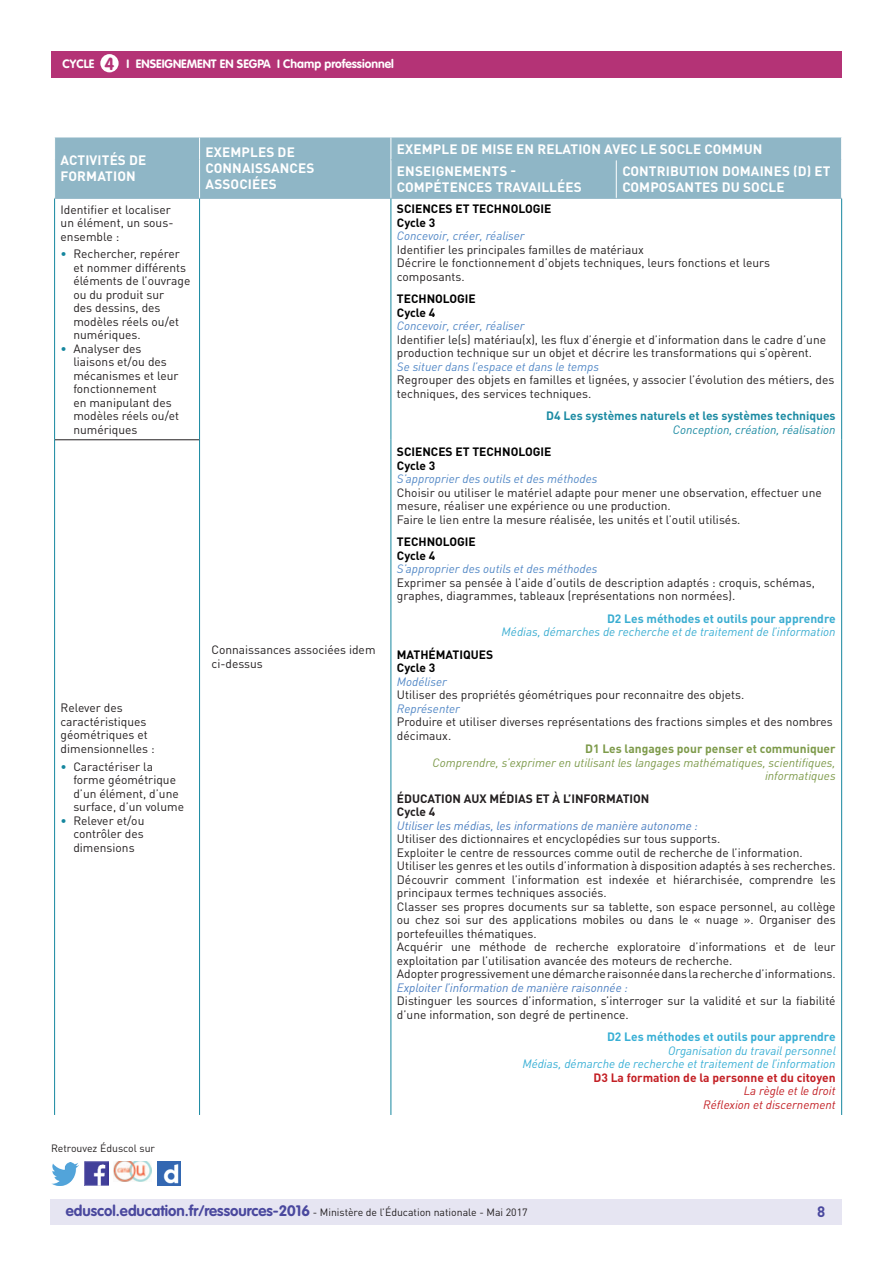
<style>
.page{position:relative;width:893px;height:1263px;background:#fff}
.page>*{position:absolute;margin:0;border:0;box-sizing:border-box;transform-origin:0 0}
.t1{font:700 17.25px "VAG Rounded Std";color:#b43376}
.t2{font:700 15px "DIN Pro";color:#4a489e}
.t3{font:700 13.5px/16.2px "DIN Pro";letter-spacing:.01em;color:#fff}
.t4{font:12px/13.5px "DIN Pro";color:#231f20}
.t5{font:italic 12px "DIN Pro";color:#5187c6}
.t6{font:700 12px/13.5px "DIN Pro";color:#000}
.t7{font:italic 12px "DIN Pro";color:#4a7ec1}
.t8{font:italic 12px/13.5px "DIN Pro";color:#3aadd1;text-align:right}
.t9{font:italic 12px/13.5px "DIN Pro";color:#7d9a4a;text-align:right}
.t10{font:italic 12px/13.5px "DIN Pro";color:#38afd5;text-align:right}
.t11{font:700 12px "VAG Rounded Std";color:#fff}
.t12{font:700 12px "DIN Pro";color:#1c8ba3}
.t13{font:700 12px "DIN Pro";color:#231f20}
.t14{font:italic 12px/13.5px "DIN Pro";color:#c31f24;text-align:right}
.t15{font:700 12px "DIN Pro";color:#7d9a4a}
.t16{font:700 12px "DIN Pro";color:#c31f24}
.t17{font:700 12px "DIN Pro";color:#38afd5}
.t18{font:italic 12px "DIN Pro";color:#1c8ba3}
.t19{font:10.5px "DIN Pro";color:#231f20}
.s1{color:#16879f}
.s2{font-weight:700;font-style:normal}
.s3{color:#38afd5}
.s4{font-family:"VAG Rounded Std";font-weight:700;font-size:15px;color:#4a489e}
</style>
<div class="page">
<div style="left:50px;top:1199px;width:791px;height:26px;background:#e6e5f2"></div>
<div style="left:51px;top:51px;width:791px;height:27px;background:#b43376"></div>
<div style="left:100px;top:54px;width:19px;height:18px;background:#fff;border-radius:50%"></div>
<img style="left:85px;top:1162px;width:23px;height:23px">
<img style="left:51px;top:1163px;width:28px;height:22px">
<img style="left:158px;top:1162px;width:22px;height:23px">
<img style="left:114px;top:1162px;width:38px;height:19px">
<div style="left:55px;top:137px;width:786px;height:61px;background:#8fb6c6"></div>
<svg style="left:199px;top:137px;width:1px;height:23px"></svg>
<svg style="left:391px;top:137px;width:1px;height:22px"></svg>
<hr style="left:199px;top:160px;width:1px;height:38px;background:#fff">
<hr style="left:391px;top:160px;width:1px;height:38px;background:#fff">
<hr style="left:616px;top:160px;width:1px;height:38px;background:#fff">
<hr style="left:391px;top:159px;width:225px;height:1px;background:#8fb6c6">
<hr style="left:616px;top:159px;width:225px;height:1px;background:#8fb6c6">
<hr style="left:54px;top:199px;width:1px;height:241px;background:#16879f">
<hr style="left:199px;top:199px;width:1px;height:241px;background:#16879f">
<hr style="left:391px;top:199px;width:1px;height:241px;background:#16879f">
<hr style="left:841px;top:199px;width:1px;height:241px;background:#16879f">
<hr style="left:54px;top:440px;width:1px;height:675px;background:#16879f">
<hr style="left:199px;top:440px;width:1px;height:675px;background:#16879f">
<hr style="left:391px;top:440px;width:1px;height:675px;background:#16879f">
<hr style="left:841px;top:440px;width:1px;height:675px;background:#16879f">
<svg style="left:841px;top:137px;width:1px;height:23px"></svg>
<hr style="left:55px;top:439px;width:144px;height:1px;background:#231f20">
<hr style="left:54px;top:198px;width:146px;height:1px;background:#8fb6c6">
<hr style="left:200px;top:198px;width:191px;height:1px;background:#8fb6c6">
<hr style="left:391px;top:198px;width:225px;height:1px;background:#8fb6c6">
<hr style="left:616px;top:198px;width:226px;height:1px;background:#8fb6c6">
<h1 class="t1" style="left:105px;top:53px;width:11px">4</h1>
<p class="t11" style="left:63px;top:57px;width:33px">CYCLE</p>
<p class="t11" style="left:127px;top:57px;width:269px">I Enseignement en SEGPA I Champ professionnel</p>
<p class="t3" style="left:61px;top:152px;width:87px">Activités de formation</p>
<p class="t3" style="left:206px;top:143px;width:109px">Exemples de connaissances asso</p>
<p class="t3" style="left:239px;top:176px;width:38px">ciées</p>
<p class="t4" style="left:61px;top:202px;width:114px">Identifier et localiser un élément, un sous&shy;ensemble :</p>
<p class="t4" style="left:73px;top:247px;width:119px;text-indent:-13px"><span class="s1">•</span> Rechercher, repérer et nommer différents éléments de l’ouvrage ou du produit sur<br>des dessins, des modèles réels ou/et numériques.</p>
<p class="t4" style="left:73px;top:341px;width:107px;text-indent:-13px"><span class="s1">•</span> Analyser des liaisons et/ou des mécanismes et leur fonctionnement<br>en manipulant des modèles réels ou/et numériques</p>
<p class="t4" style="left:61px;top:701px;width:96px">Relever des caractéristiques géométriques et dimensionnelles :</p>
<p class="t4" style="left:73px;top:759px;width:112px;text-indent:-13px"><span class="s1">•</span> Caractériser la forme géométrique d’un élément, d’une surface, d’un volume</p>
<p class="t4" style="left:73px;top:813px;width:73px;text-align:justify;text-indent:-13px"><span class="s1">•</span> Relever et/ou contrôler des dimensions</p>
<p class="t4" style="left:211px;top:643px;width:166px">Connaissances associées idem ci-dessus</p>
<p class="t19" style="left:51px;top:1141px;width:106px">Retrouvez Éduscol sur</p>
<p class="t3" style="left:397px;top:137px;width:367px;line-height:22.4px">Exemple de mise en relation avec le socle commun<br>Enseignements -</p>
<p class="t3" style="left:397px;top:179px;width:185px">Compétences travaillées</p>
<p class="t3" style="left:622px;top:163px;width:207px">Contribution domaines (D) et composa</p>
<p class="t3" style="left:685px;top:179px;width:101px">ntes du socle</p>
<p class="t6" style="left:397px;top:202px;width:15px">SCIENCE</p>
<p class="t6" style="left:446px;top:202px;width:94px">S ET TECHNOLOGIE</p>
<p class="t6" style="left:397px;top:215px;width:40px">Cycle 3</p>
<p class="t5" style="left:397px;top:229px;width:129px">Concevoir, créer, réaliser</p>
<p class="t4" style="left:397px;top:243px;width:375px">Identifier les principales familles de matériaux<br>Décrire le fonctionnement d’objets techniques, leurs fonctions et leurs composants.</p>
<p class="t6" style="left:397px;top:292px;width:68px">TECHNOLOGIE<br>Cycle 4</p>
<p class="t5" style="left:397px;top:319px;width:129px">Concevoir, créer, réaliser</p>
<p class="t4" style="left:397px;top:333px;width:431px">Identifier le(s) matériau(x), les flux d’énergie et d’information dans le cadre d’une production technique sur un objet et décrire les transformations qui s’opèrent.</p>
<p class="t5" style="left:397px;top:359px;width:204px">Se situer dans l’espace et dans le temps</p>
<p class="t4" style="left:397px;top:373px;width:439px">Regrouper des objets en familles et lignées, y associer l’évolution des métiers, des techniques, des services techniques.</p>
<p class="t12" style="left:546px;top:408px;width:291px">D4 Les systèmes naturels et les systèmes techniques</p>
<p class="t18" style="left:673px;top:422px;width:164px">Conception, création, réalisation</p>
<p class="t6" style="left:397px;top:445px;width:15px">SCIENCE</p>
<p class="t6" style="left:446px;top:445px;width:94px">S ET TECHNOLOGIE</p>
<p class="t6" style="left:397px;top:458px;width:40px">Cycle 3</p>
<p class="t5" style="left:397px;top:472px;width:202px">S’approprier des outils et des méthodes</p>
<p class="t4" style="left:397px;top:486px;width:426px">Choisir ou utiliser le matériel adapte pour mener une observation, effectuer une mesure, réaliser une expérience ou une production.<br>Faire le lien entre la mesure réalisée, les unités et l’outil utilisés.</p>
<p class="t6" style="left:397px;top:535px;width:68px">TECHNOLOGIE<br>Cycle 4</p>
<p class="t5" style="left:397px;top:562px;width:202px">S’approprier des outils et des méthodes</p>
<p class="t4" style="left:397px;top:575px;width:419px">Exprimer sa pensée à l’aide d’outils de description adaptés : croquis, schémas, graphes, diagrammes, tableaux (représentations non normées).</p>
<p class="t8" style="left:502px;top:612px;width:335px"><span class="s2">D2 Les méthodes et outils pour apprendre<br></span>Médias, démarches de recherche et de <span class="s3">traitement</span> de l’information</p>
<p class="t6" style="left:397px;top:647px;width:98px">MATHÉMATI QUES<br>Cycle 3</p>
<p class="t5" style="left:397px;top:674px;width:51px">Modéliser</p>
<p class="t4" style="left:397px;top:688px;width:349px">Utiliser des propriétés géométriques pour reconnaitre des objets.</p>
<p class="t5" style="left:397px;top:701px;width:65px">Représenter</p>
<p class="t4" style="left:397px;top:715px;width:437px">Produire et utiliser diverses représentations des fractions simples et des nombres décimaux.</p>
<p class="t15" style="left:585px;top:741px;width:252px">D1 Les langages pour penser et communiquer</p>
<p class="t9" style="left:433px;top:756px;width:405px">Comprendre, s’exprimer en utilisant les langages mathématiques, scientifiques, informatiques</p>
<p class="t13" style="left:397px;top:791px;width:9px">ÉDUC</p>
<p class="t13" style="left:427px;top:791px;width:70px">ATION AUX MÉDI</p>
<p class="t13" style="left:518px;top:791px;width:131px">AS ET À L’INFORMATI ON</p>
<p class="t13" style="left:397px;top:804px;width:40px">Cycle 4</p>
<p class="t7" style="left:397px;top:818px;width:303px">Utiliser les médias, les informations de manière autonome :</p>
<p class="t4" style="left:397px;top:832px;width:440px">Utiliser des dictionnaires et encyclopédies sur tous supports.<br>Exploiter le centre de ressources comme outil de recherche de l’information.<br>Utiliser les genres et les outils d’information à disposition adaptés à ses recherches.<br>Découvrir comment l’information est indexée et hiérarchisée, comprendre les principaux termes techniques associés.<br>Classer ses propres documents sur sa tablette, son espace personnel, au collège ou chez soi sur des applications mobiles ou dans le « nuage ». Organiser des portefeuilles thématiques.<br>Acquérir une méthode de recherche exploratoire d’informations et de leur exploitation par l’utilisation avancée des moteurs de recherche.<br>Adopter progressivement une démarche raisonnée dans la recherche d’informations.</p>
<p class="t7" style="left:397px;top:980px;width:233px">Exploiter l’information de manière raisonnée :</p>
<p class="t4" style="left:397px;top:994px;width:440px">Distinguer les sources d’information, s’interroger sur la validité et sur la fiabilité d’une information, son degré de pertinence.</p>
<p class="t17" style="left:607px;top:1029px;width:230px">D2 Les méthodes et outils pour apprendre</p>
<p class="t10" style="left:522px;top:1044px;width:315px">Organisation du travail personnel<br>Médias, démarche de recherche et traitement de l’information</p>
<p class="t16" style="left:593px;top:1070px;width:244px">D3 La formation de la personne et du citoyen</p>
<p class="t14" style="left:703px;top:1084px;width:134px">La règle et le droit<br>Réflexion et discernement</p>
<p class="t19" style="left:66px;top:1205px;width:463px"><span class="s4">eduscol.education.fr/ressources-2016</span> - Ministère de l’Éducation nationale - Mai 2017</p>
<p class="t2" style="left:817px;top:1201px;width:10px">8</p>
</div>
